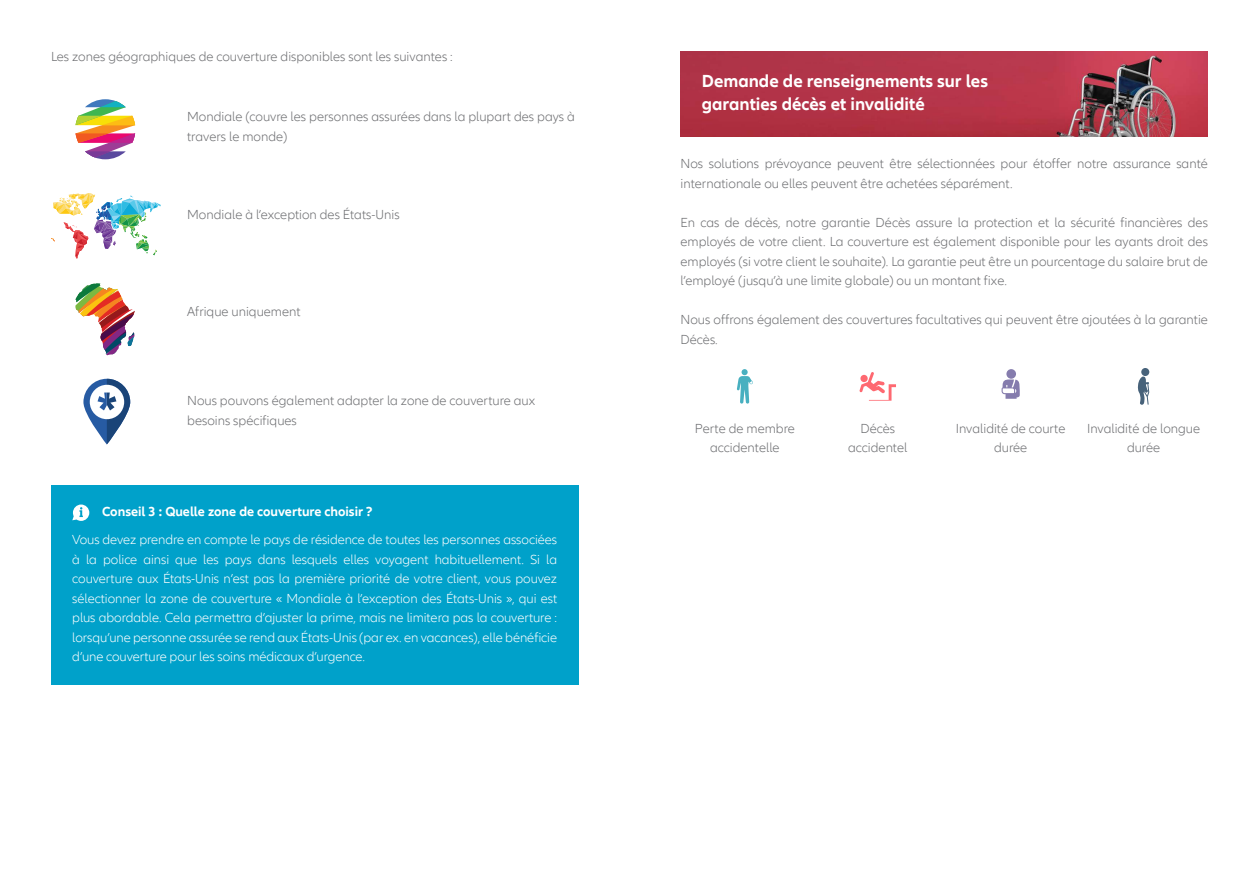
<style>
.page{position:relative;width:1259px;height:893px;background:#fff}
.page>*{position:absolute;margin:0;border:0;box-sizing:border-box;transform-origin:0 0}
.t1{font:700 18px/22.5px "Allianz Neo";color:#fff}
.t2{font:300 13.5px/19.5px "Allianz Neo";color:#6c6d70}
.t3{font:300 13.5px/19.5px "Allianz Neo";letter-spacing:-.005em;color:#fff;text-align:justify}
.t4{font:700 13.5px "Allianz Neo";color:#fff}
</style>
<div class="page">
<div style="left:51px;top:485px;width:527px;height:200px;background:#00a1ca"></div>
<svg style="left:72px;top:504px;width:17px;height:17px"></svg>
<img style="left:75px;top:283px;width:60px;height:72px">
<svg style="left:83px;top:379px;width:47px;height:65px"></svg>
<div style="left:90px;top:385px;width:34px;height:34px;background:#fff;border-radius:50%"></div>
<svg style="left:98px;top:379px;width:32px;height:65px"></svg>
<svg style="left:76px;top:99px;width:59px;height:60px"></svg>
<img style="left:51px;top:193px;width:110px;height:65px">
<img style="left:680px;top:51px;width:528px;height:85px">
<svg style="left:859px;top:372px;width:37px;height:29px"></svg>
<svg style="left:737px;top:369px;width:16px;height:35px"></svg>
<div style="left:1141px;top:368px;width:8px;height:8px;background:#47627a;border-radius:50%"></div>
<svg style="left:1137px;top:376px;width:12px;height:29px"></svg>
<svg style="left:1001px;top:379px;width:19px;height:20px"></svg>
<div style="left:1006px;top:369px;width:10px;height:10px;background:#857cad;border-radius:50%"></div>
<p class="t2" style="left:51px;top:47px;width:403px">Les zones géographiques de couverture disponibles sont les suivantes :</p>
<p class="t2" style="left:187px;top:108px;width:389px">Mondiale (couvre les personnes assurées dans la plupart des pays à travers le monde)</p>
<p class="t2" style="left:187px;top:205px;width:214px">Mondiale à l’exception des États-Unis</p>
<p class="t2" style="left:187px;top:303px;width:115px">Afrique uniquement</p>
<p class="t2" style="left:187px;top:391px;width:349px">Nous pouvons également adapter la zone de couverture aux besoins spécifiques</p>
<p class="t4" style="left:102px;top:504px;width:272px">Conseil 3 : Quelle zone de couverture choisir ?</p>
<p class="t3" style="left:72px;top:530px;width:486px">Vous devez prendre en compte le pays de résidence de toutes les personnes associées à la police ainsi que les pays dans lesquels elles voyagent habituellement. Si la couverture aux États-Unis n’est pas la première priorité de votre client, vous pouvez sélectionner la zone de couverture « Mondiale à l’exception des États-Unis », qui est plus abordable. Cela permettra d’ajuster la prime, mais ne limitera pas la couverture : lorsqu’une personne assurée se rend aux États-Unis (par ex. en vacances), elle bénéficie d’une couverture pour les soins médicaux d’urgence.</p>
<p class="t1" style="left:702px;top:71px;width:288px">Demande de renseignements sur les garanties décès et invalidité</p>
<p class="t2" style="left:680px;top:155px;width:529px">Nos solutions prévoyance peuvent être sélectionnées pour étoffer notre assurance santé internationale ou elles peuvent être achetées séparément.</p>
<p class="t2" style="left:680px;top:213px;width:529px;text-align:justify">En cas de décès, notre garantie Décès assure la protection et la sécurité financières des employés de votre client. La couverture est également disponible pour les ayants droit des employés (si votre client le souhaite). La garantie peut être un pourcentage du salaire brut de l’employé (jusqu’à une limite globale) ou un montant fixe.</p>
<p class="t2" style="left:680px;top:311px;width:529px">Nous offrons également des couvertures facultatives qui peuvent être ajoutées à la garantie<br>Décès.</p>
<p class="t2" style="left:695px;top:419px;width:101px;text-align:center">Perte de membre accidentelle</p>
<p class="t2" style="left:848px;top:419px;width:61px;text-align:center">Décès accidentel</p>
<p class="t2" style="left:956px;top:419px;width:111px;text-align:center">Invalidité de courte durée</p>
<p class="t2" style="left:1087px;top:419px;width:115px;text-align:center">Invalidité de longue durée</p>
</div>
